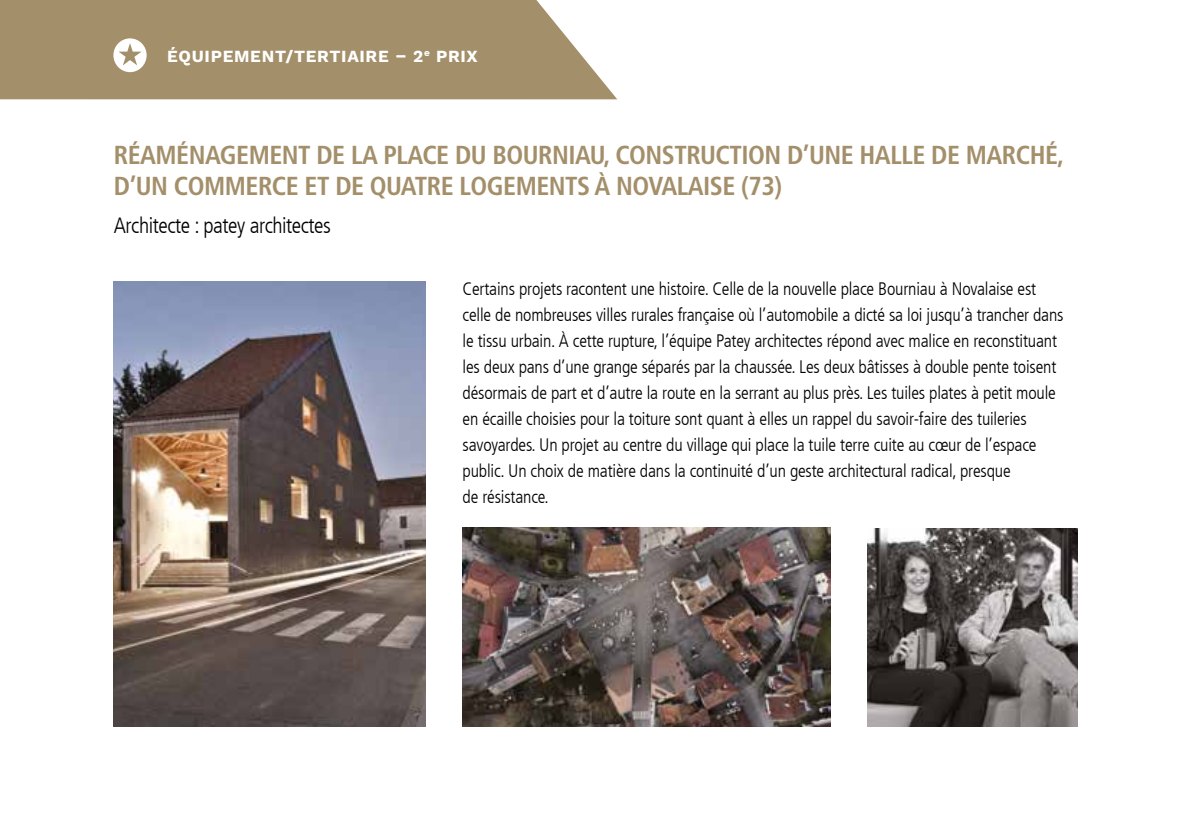
<style>
.page{position:relative;width:1191px;height:840px;background:#fff}
.page>*{position:absolute;margin:0;border:0;box-sizing:border-box;transform-origin:0 0}
.t1{font:700 condensed 26px/31.2px "Frutiger LT Std";letter-spacing:-.02em;color:#a38f6a}
.t2{font:300 condensed 22px "Frutiger LT";letter-spacing:-.02em;color:#000}
.t3{font:300 condensed 18px/26px "Frutiger LT";letter-spacing:-.01em;color:#000}
.t4{font:700 17px "Work Sans";letter-spacing:.04em;color:#fff}
</style>
<div class="page">
<div style="left:0;top:0;width:617px;height:99px;background:#a38f6a"></div>
<svg style="left:113px;top:38px;width:34px;height:34px"></svg>
<img style="left:113px;top:281px;width:313px;height:445px">
<img style="left:462px;top:527px;width:368px;height:199px">
<img style="left:867px;top:528px;width:211px;height:198px">
<p class="t4" style="left:167px;top:47px;width:312px">ÉQUIPEMENT/TERTIAIRE – 2<sup>e</sup> PRIX</p>
<h1 class="t1" style="left:114px;top:140px;width:952px">RÉAMÉNAGEMENT DE LA PLACE DU BOURNIAU, CONSTRUCTION D’UNE HALLE DE MARCHÉ,<br>D’UN COMMERCE ET DE QUATRE LOGEMENTS À NOVALAISE (73)</h1>
<p class="t2" style="left:114px;top:216px;width:218px">Architecte : patey architectes</p>
<p class="t3" style="left:462px;top:277px;width:602px">Certains projets racontent une histoire. Celle de la nouvelle place Bourniau à Novalaise est celle de nombreuses villes rurales française où l’automobile a dicté sa loi jusqu’à trancher dans le tissu urbain. À cette rupture, l’équipe Patey architectes répond avec malice en reconstituant les deux pans d’une grange séparés par la chaussée. Les deux bâtisses à double pente toisent désormais de part et d’autre la route en la serrant au plus près. Les tuiles plates à petit moule en écaille choisies pour la toiture sont quant à elles un rappel du savoir-faire des tuileries savoyardes. Un projet au centre du village qui place la tuile terre cuite au cœur de l’espace public. Un choix de matière dans la continuité d’un geste architectural radical, presque<br>de résistance.</p>
</div>
